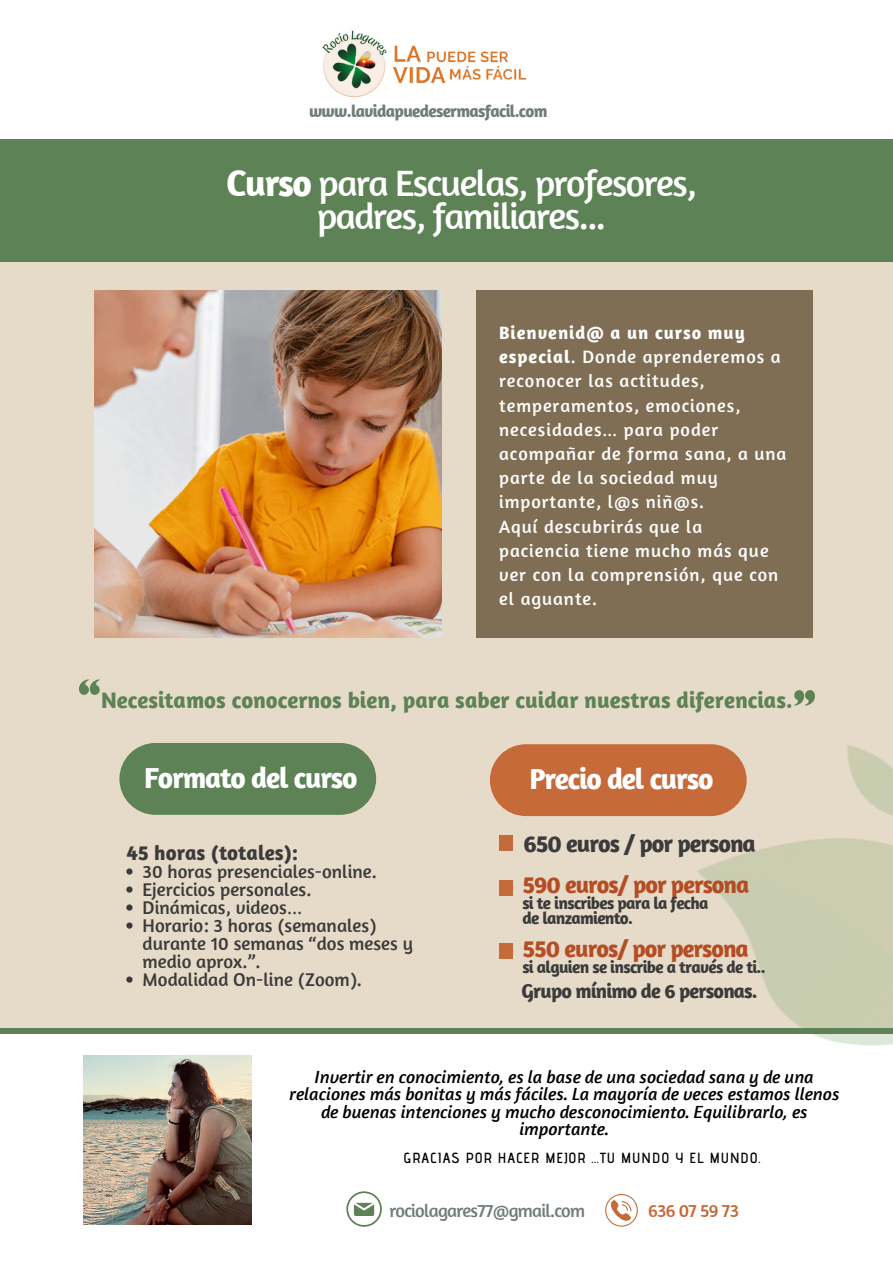
<style>
.page{position:relative;width:893px;height:1263px;background:#e6dac8}
.page>*{position:absolute;margin:0;border:0;box-sizing:border-box;transform-origin:0 0}
.t1{font:37.5px/33.8px "Amaranth";letter-spacing:-.04em;color:#fff;text-align:center}
.t2{font:700 29.62px "Amaranth";letter-spacing:-.04em;color:#fff}
.t3{font:700 24.3px "Amaranth";letter-spacing:-.04em;color:#b54d24}
.t4{font:700 24.3px "Amaranth";letter-spacing:-.04em;color:#3b3b3b}
.t5{font:700 22.88px "Amaranth";color:#5c8255}
.t6{font:700 21.08px "Amaranth";color:#3b3b3b}
.t7{font:700 20.4px "Amaranth";letter-spacing:-.04em;color:#3b3b3b}
.t8{font:18.83px/18px "Amaranth";color:#3b3b3b}
.t9{font:18.6px "Amaranth";letter-spacing:-.04em;color:#717c74}
.t10{font:18.6px "Amaranth";letter-spacing:-.04em;color:#c56a38}
.t11{font:18.3px/24.2px "Amaranth";letter-spacing:.055em;color:#fff}
.t12{font:italic 18px/17.5px "Amaranth";color:#000;text-align:center}
.t13{font:700 17.25px/15.2px "Amaranth";letter-spacing:-.04em;color:#3b3b3b}
.t14{font:700 17.25px "Amaranth";letter-spacing:-.04em;color:#717c74}
.t15{font:600 14.62px "Advent Pro";letter-spacing:.065em;color:#000}
.s1{font-weight:700}
.s2{font-family:"Noto Sans Gurmukhi"}
</style>
<div class="page">
<div style="left:476px;top:291px;width:336px;height:347px;background:#7f6e54"></div>
<img style="left:94px;top:291px;width:347px;height:347px">
<div style="left:0;top:1031px;width:893px;height:232px;background:#fff"></div>
<img style="left:84px;top:1056px;width:168px;height:168px">
<div style="left:0;top:0;width:893px;height:140px;background:#fff"></div>
<div style="left:0;top:139px;width:893px;height:122px;background:#5c8255"></div>
<div style="left:119px;top:743px;width:257px;height:72px;background:#5c8255;border-radius:36px"></div>
<img style="left:675px;top:744px;width:218px;height:302px">
<div style="left:490px;top:744px;width:256px;height:72px;background:#c56a38;border-radius:36px"></div>
<svg style="left:794px;top:690px;width:21px;height:16px"></svg>
<svg style="left:79px;top:679px;width:21px;height:16px"></svg>
<div style="left:499px;top:880px;width:13px;height:15px;background:#c56a38"></div>
<div style="left:499px;top:943px;width:13px;height:15px;background:#c56a38"></div>
<svg style="left:346px;top:1191px;width:36px;height:36px"></svg>
<svg style="left:605px;top:1194px;width:33px;height:32px"></svg>
<div style="left:0;top:1028px;width:893px;height:5px;background:#5c8255"></div>
<div style="left:499px;top:836px;width:13px;height:15px;background:#c56a38"></div>
<svg style="left:126px;top:868px;width:7px;height:7px"></svg>
<svg style="left:126px;top:886px;width:7px;height:7px"></svg>
<svg style="left:126px;top:904px;width:7px;height:7px"></svg>
<svg style="left:126px;top:922px;width:7px;height:7px"></svg>
<svg style="left:126px;top:976px;width:7px;height:7px"></svg>
<img style="left:322px;top:30px;width:65px;height:68px">
<img style="left:393px;top:65px;width:134px;height:19px">
<img style="left:394px;top:45px;width:114px;height:18px">
<p class="t14" style="left:309px;top:100px;width:240px">www.lavidapuedesermasfacil.com</p>
<h1 class="t1" style="left:226px;top:165px;width:472px"><span class="s1">Curso</span> para Escuelas, profesores, padres, familiares...</h1>
<p class="t11" style="left:499px;top:320px;width:289px"><span class="s1">Bienvenid@ a un curso muy especial</span>. Donde aprenderemos a reconocer las actitudes, temperamentos, emociones, necesidades<span class="s2">…</span> para poder acompañar de forma sana, a una parte de la sociedad muy importante, l@s niñ@s.<br>Aquí descubrirás que la paciencia tiene mucho más que ver con la comprensión, que con el aguante.</p>
<p class="t5" style="left:101px;top:686px;width:693px">Necesitamos conocernos bien, para saber cuidar nuestras diferencias.</p>
<h2 class="t2" style="left:144px;top:759px;width:215px">Formato del curso</h2>
<p class="t6" style="left:127px;top:839px;width:173px">45 horas (totales):</p>
<p class="t8" style="left:143px;top:862px;width:272px">30 horas presenciales-online.<br>Ejercicios personales.<br>Dinámicas, videos<span class="s2">…<br></span>Horario: 3 horas (semanales) durante 10 semanas “dos meses y medio aprox.”.<br>Modalidad On-line (Zoom).</p>
<h2 class="t2" style="left:529px;top:760px;width:186px">Precio del curso</h2>
<h3 class="t4" style="left:523px;top:828px;width:234px">650 euros / por persona</h3>
<h3 class="t3" style="left:522px;top:869px;width:228px">590 euros/ por persona</h3>
<p class="t13" style="left:522px;top:895px;width:188px">si te inscribes para la fecha de lanzamiento.</p>
<h3 class="t3" style="left:522px;top:933px;width:228px">550 euros/ por persona</h3>
<p class="t13" style="left:522px;top:959px;width:245px">si alguien se inscribe a través de ti..</p>
<p class="t7" style="left:521px;top:978px;width:238px">Grupo mínimo de 6 personas.</p>
<p class="t12" style="left:289px;top:1067px;width:552px">Invertir en conocimiento, es la base de una sociedad sana y de una relaciones más bonitas y más fáciles. La mayoría de veces estamos llenos de buenas intenciones y mucho desconocimiento. Equilibrarlo, es importante.</p>
<p class="t15" style="left:403px;top:1149px;width:359px">GRACIAS POR HACER MEJOR …TU MUNDO Y EL MUNDO.</p>
<p class="t9" style="left:389px;top:1199px;width:197px">rociolagares77@gmail.com</p>
<p class="t10" style="left:648px;top:1199px;width:92px">636 07 59 73</p>
</div>
